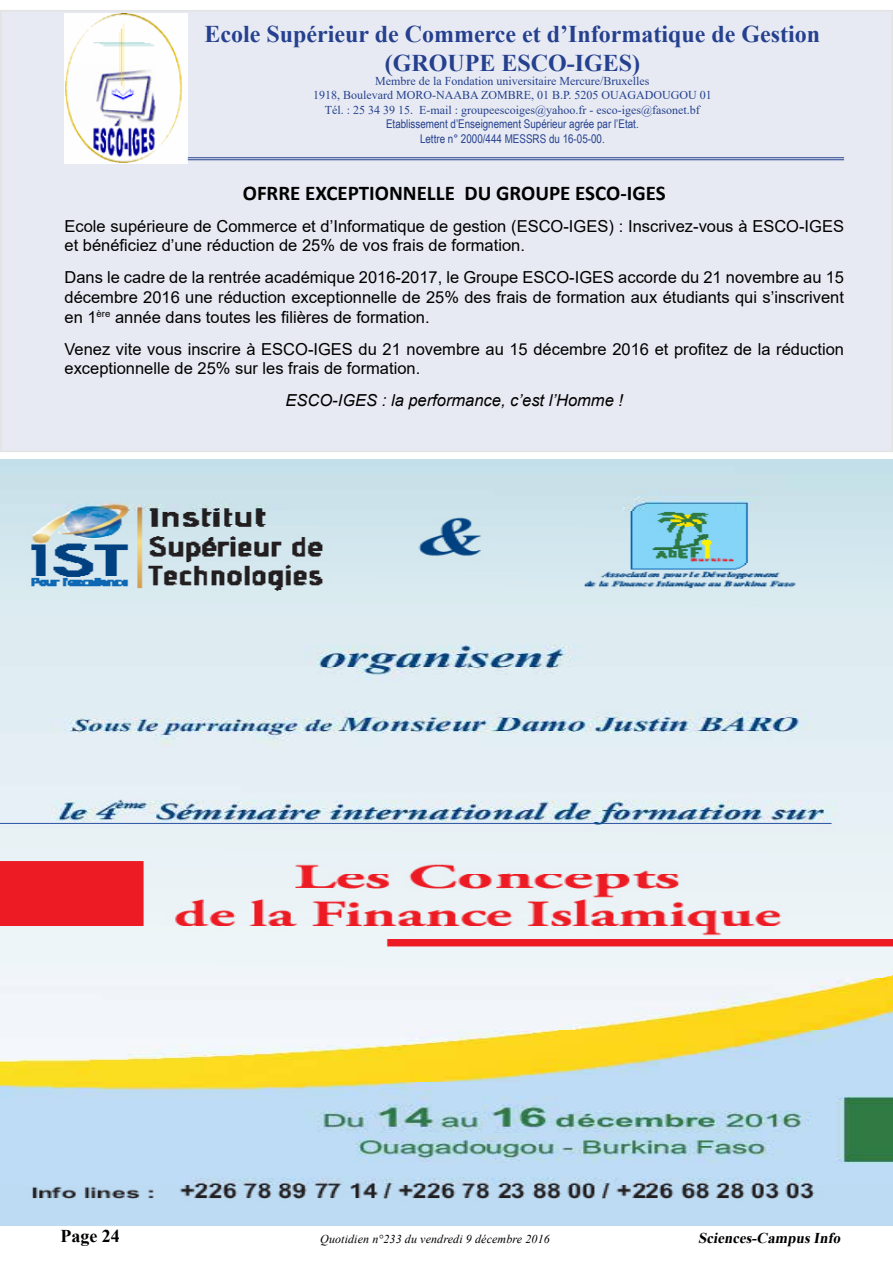
<style>
.page{position:relative;width:893px;height:1263px;background:#fff}
.page>*{position:absolute;margin:0;border:0;box-sizing:border-box;transform-origin:0 0}
.t1{font:700 24px/28.8px "Times New Roman";color:#25408f;text-align:center}
.t2{font:700 21px "Calibri";color:#000}
.t3{font:700 18px "Times New Roman";color:#000}
.t4{font:16.5px/19.8px "Arial";color:#000}
.t5{font:italic 16.5px "Arial";color:#000}
.t6{font:italic 700 15px "Times New Roman";color:#000}
.t7{font:12px/14.4px "Times New Roman";color:#25408f;text-align:center}
.t8{font:12px/14.4px "Arial Narrow";color:#25408f;text-align:center}
.t9{font:italic 12px "Times New Roman";letter-spacing:.01em;color:#000}
</style>
<div class="page">
<img style="left:0;top:460px;width:893px;height:766px">
<div style="left:1px;top:11px;width:891px;height:440px;background:#e7eaf2"></div>
<img style="left:64px;top:13px;width:124px;height:150px">
<hr style="left:188px;top:157px;width:656px;height:1px;background:#25408f">
<hr style="left:188px;top:159px;width:656px;height:1px;background:#25408f">
<h1 class="t1" style="left:205px;top:19px;width:617px">Ecole Supérieur de Commerce et d’Informatique de Gestion (GROUPE ESCO-IGES)</h1>
<p class="t7" style="left:313px;top:73px;width:400px">Membre de la Fondation universitaire Mercure/Bruxelles<br>1918, Boulevard MORO-NAABA ZOMBRE, 01 B.P. 5205 OUAGADOUGOU 01<br>Tél. : 25 34 39 15. E-mail : groupeescoiges@yahoo.fr - esco-iges@fasonet.bf</p>
<p class="t8" style="left:386px;top:116px;width:254px">Etablissement d’Enseignement Supérieur agrée par l’Etat.<br>Lettre n° 2000/444 MESSRS du 16-05-00.</p>
<p class="t2" style="left:243px;top:178px;width:424px">OFRRE EXCEPTIONNELLE DU GROUPE ESCO-IGES</p>
<p class="t4" style="left:64px;top:216px;width:781px">Ecole supérieure de Commerce et d’Informatique de gestion (ESCO-IGES) : Inscrivez-vous à ESCO-IGES et bénéficiez d’une réduction de 25% de vos frais de formation.</p>
<p class="t4" style="left:64px;top:267px;width:781px;text-align:justify">Dans le cadre de la rentrée académique 2016-2017, le Groupe ESCO-IGES accorde du 21 novembre au 15 décembre 2016 une réduction exceptionnelle de 25% des frais de formation aux étudiants qui s’inscrivent en 1<sup>ère</sup> année dans toutes les filières de formation.</p>
<p class="t4" style="left:64px;top:339px;width:781px">Venez vite vous inscrire à ESCO-IGES du 21 novembre au 15 décembre 2016 et profitez de la réduction exceptionnelle de 25% sur les frais de formation.</p>
<p class="t5" style="left:286px;top:390px;width:339px">ESCO-IGES : la performance, c’est l’Homme !</p>
<p class="t3" style="left:60px;top:1223px;width:61px">Page 24</p>
<p class="t9" style="left:320px;top:1231px;width:231px">Quotidien n°233 du vendredi 9 décembre 2016</p>
<p class="t6" style="left:698px;top:1227px;width:147px">Sciences-CampusInfo</p>
</div>
